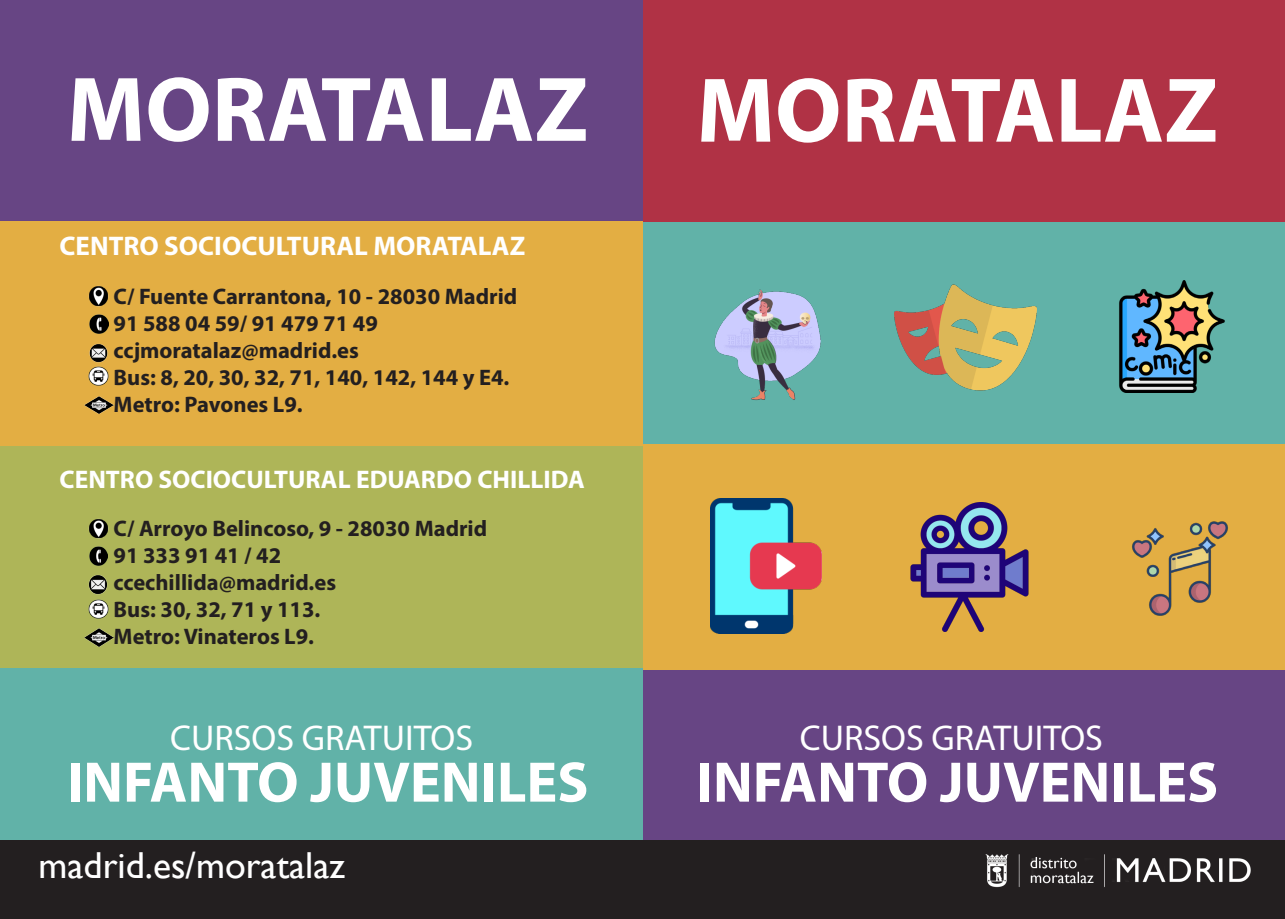
<style>
.page{position:relative;width:1285px;height:919px;background:#fff}
.page>*{position:absolute;margin:0;border:0;box-sizing:border-box;transform-origin:0 0}
.t1{font:700 92.7px "Myriad Pro";color:#fff}
.t2{font:700 57.6px "Myriad Pro";color:#fff}
.t3{font:37.5px "Gill Sans";color:#fff}
.t4{font:36px "Myriad Pro";color:#fff}
.t5{font:700 27px "Myriad Pro";color:#fff}
.t6{font:700 25.5px "Myriad Pro";color:#fff}
.t7{font:700 22.5px "Myriad Pro";color:#231f20}
</style>
<div class="page">
<div style="left:642px;top:0;width:642px;height:222px;background:#b03245"></div>
<div style="left:642px;top:222px;width:642px;height:222px;background:#61b2a8"></div>
<div style="left:642px;top:669px;width:642px;height:222px;background:#674584"></div>
<div style="left:642px;top:444px;width:642px;height:225px;background:#e3ae43"></div>
<div style="left:0;top:668px;width:642px;height:222px;background:#61b2a8"></div>
<div style="left:0;top:0;width:642px;height:222px;background:#674584"></div>
<div style="left:0;top:445px;width:642px;height:223px;background:#aeb558"></div>
<div style="left:0;top:221px;width:642px;height:224px;background:#e3ae43"></div>
<img style="left:1132px;top:521px;width:96px;height:95px">
<img style="left:714px;top:289px;width:107px;height:111px">
<img style="left:894px;top:284px;width:142px;height:107px">
<img style="left:1119px;top:281px;width:106px;height:111px">
<img style="left:910px;top:502px;width:119px;height:129px">
<img style="left:710px;top:498px;width:111px;height:136px">
<div style="left:0;top:840px;width:655px;height:78px;background:#231f20"></div>
<img style="left:88px;top:286px;width:21px;height:20px">
<img style="left:89px;top:314px;width:19px;height:19px">
<img style="left:89px;top:343px;width:19px;height:20px">
<img style="left:88px;top:366px;width:21px;height:20px">
<img style="left:85px;top:396px;width:28px;height:18px">
<img style="left:88px;top:518px;width:21px;height:20px">
<img style="left:89px;top:546px;width:19px;height:19px">
<img style="left:88px;top:575px;width:20px;height:19px">
<img style="left:88px;top:599px;width:21px;height:20px">
<img style="left:84px;top:628px;width:29px;height:18px">
<div style="left:629px;top:840px;width:655px;height:78px;background:#231f20"></div>
<img style="left:985px;top:854px;width:266px;height:34px">
<p class="t1" style="left:67px;top:49px;width:523px">MORATALAZ</p>
<p class="t5" style="left:60px;top:228px;width:467px">CENTRO SOCIOCULTURAL MORATALAZ</p>
<p class="t7" style="left:114px;top:282px;width:405px">C/ Fuente Carrantona, 10 - 28030 Madrid</p>
<p class="t7" style="left:114px;top:309px;width:266px">91 588 04 59/ 91 479 71 49</p>
<p class="t7" style="left:114px;top:336px;width:247px">ccjmoratalaz@madrid.es</p>
<p class="t7" style="left:114px;top:363px;width:397px">Bus: 8, 20, 30, 32, 71, 140, 142, 144 y E4.</p>
<p class="t7" style="left:114px;top:390px;width:191px">Metro: Pavones L9.</p>
<p class="t6" style="left:60px;top:462px;width:526px">CENTRO SOCIOCULTURAL EDUARDO CHILLIDA</p>
<p class="t7" style="left:114px;top:514px;width:375px">C/ Arroyo Belincoso, 9 - 28030 Madrid</p>
<p class="t7" style="left:114px;top:541px;width:169px">91 333 91 41 / 42</p>
<p class="t7" style="left:114px;top:568px;width:224px">ccechillida@madrid.es</p>
<p class="t7" style="left:114px;top:595px;width:208px">Bus: 30, 32, 71 y 113.</p>
<p class="t7" style="left:114px;top:622px;width:202px">Metro: Vinateros L9.</p>
<p class="t4" style="left:170px;top:716px;width:304px">CURSOS GRATUITOS</p>
<p class="t2" style="left:67px;top:744px;width:523px">INFANTO JUVENILES</p>
<p class="t3" style="left:39px;top:843px;width:308px">madrid.es/moratalaz</p>
<p class="t1" style="left:696px;top:50px;width:523px">MORATALAZ</p>
<p class="t4" style="left:799px;top:716px;width:304px">CURSOS GRATUITOS</p>
<p class="t2" style="left:696px;top:744px;width:523px">INFANTO JUVENILES</p>
</div>
